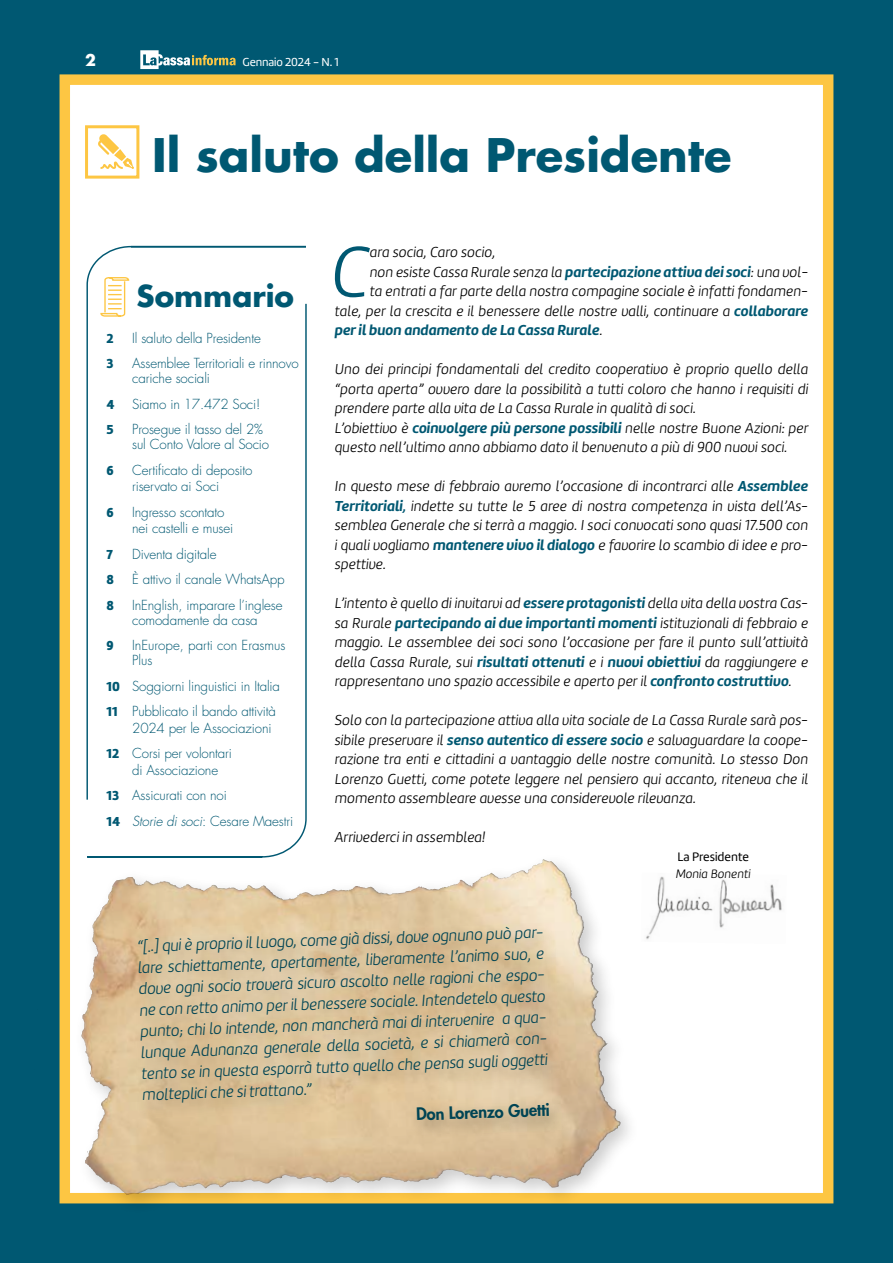
<style>
.page{position:relative;width:893px;height:1263px;background:#fff}
.page>*{position:absolute;margin:0;border:0;box-sizing:border-box;transform-origin:0 0}
.t1{font:italic 300 73.35px "Marine";color:#005872}
.t2{font:700 45px "Futura Std";color:#005872}
.t3{font:700 29.4px "Futura Std";color:#005872}
.t4{font:700 18px "Futura PT";color:#fff}
.t5{font:italic 300 16.65px/21.1px "Marine";color:#004454;text-align:justify}
.t6{font:800 16.65px "Futura Std";color:#004454}
.t7{font:italic 300 15px/19.5px "Marine";color:#000;text-align:justify}
.t8{font:italic 700 15px "Marine";color:#005872}
.t9{font:300 13.5px/15px "Futura Std";letter-spacing:-.01em;color:#005872}
.t10{font:900 13.5px "Marine";color:#005872}
.t11{font:12.75px "Marine";color:#000}
.t12{font:italic 300 12.75px "Marine";color:#000}
.t13{font:12px "Marine";letter-spacing:-.01em;color:#fff}
.s1{font-family:"Marine";font-weight:900}
.s2{font-style:italic}
.s3{font-weight:700;color:#005872}
.s4{font-weight:300;color:#000}
</style>
<div class="page">
<div style="left:0;top:0;width:893px;height:78px;background:#005872"></div>
<div style="left:0;top:70px;width:893px;height:1193px;background:#005872"></div>
<div style="left:60px;top:74px;width:773px;height:1129px;background:#fff;border:10px solid #fdc643"></div>
<img style="left:646px;top:876px;width:136px;height:64px">
<div style="left:85px;top:125px;width:54px;height:54px;border:3px solid #fdc643"></div>
<svg style="left:98px;top:134px;width:36px;height:35px"></svg>
<svg style="left:140px;top:50px;width:96px;height:19px"></svg>
<svg style="left:86px;top:245px;width:221px;height:607px"></svg>
<svg style="left:100px;top:276px;width:30px;height:41px"></svg>
<div style="left:73px;top:852px;width:568px;height:364px;background:#000;opacity:.34"></div>
<img style="left:450px;top:859px;width:93px;height:27px">
<div style="left:131px;top:921px;width:437px;height:219px;background:#000;opacity:.34"></div>
<p class="t4" style="left:85px;top:49px;width:12px">2</p>
<p class="t13" style="left:243px;top:54px;width:98px">Gennaio 2024 - N. 1</p>
<h2 class="t2" style="left:152px;top:125px;width:581px">Il saluto della Presidente</h2>
<h3 class="t3" style="left:137px;top:277px;width:159px">Sommario</h3>
<p class="t10" style="left:107px;top:329px;width:9px">2</p>
<p class="t9" style="left:132px;top:331px;width:130px">Il saluto della Presidente</p>
<p class="t10" style="left:107px;top:355px;width:9px">3</p>
<p class="t9" style="left:132px;top:356px;width:168px">Assemblee Territoriali e rinnovo cariche sociali</p>
<p class="t10" style="left:107px;top:395px;width:10px">4</p>
<p class="t9" style="left:132px;top:397px;width:130px">Siamo in 17.472 Soci!</p>
<p class="t10" style="left:107px;top:421px;width:9px">5</p>
<p class="t9" style="left:132px;top:422px;width:139px">Prosegue il tasso del 2% sul Conto Valore al Socio</p>
<p class="t10" style="left:107px;top:461px;width:9px">6</p>
<p class="t9" style="left:132px;top:462px;width:122px;line-height:16.5px">Certificato di deposito riservato ai Soci</p>
<p class="t10" style="left:107px;top:503px;width:9px">6</p>
<p class="t9" style="left:132px;top:504px;width:103px;line-height:16.5px">Ingresso scontato nei castelli e musei</p>
<p class="t10" style="left:107px;top:545px;width:8px">7</p>
<p class="t9" style="left:132px;top:547px;width:86px">Diventa digitale</p>
<p class="t10" style="left:107px;top:571px;width:9px">8</p>
<p class="t9" style="left:132px;top:572px;width:154px">È attivo il canale WhatsApp</p>
<p class="t10" style="left:107px;top:596px;width:9px">8</p>
<p class="t9" style="left:132px;top:598px;width:152px">InEnglish, imparare l’inglese comodamente da casa</p>
<p class="t10" style="left:107px;top:637px;width:9px">9</p>
<p class="t9" style="left:132px;top:638px;width:155px">InEurope, parti con Erasmus<br>Plus</p>
<p class="t9" style="left:107px;top:674px;width:175px;line-height:25.5px"><span class="s1">10</span> Soggiorni linguistici in Italia<br><span class="s1">11</span> Pubblicato il bando attività</p>
<p class="t9" style="left:107px;top:716px;width:166px;line-height:25.5px;text-indent:26px">2024 per le Associazioni<br><span class="s1">12</span> Corsi per volontari</p>
<p class="t9" style="left:107px;top:758px;width:188px;line-height:25.5px;text-indent:26px">di Associazione<br><span class="s1">13</span> Assicurati con noi<br><span class="s1">14</span> <span class="s2">Storie di soci</span>: Cesare Maestri</p>
<h1 class="t1" style="left:331px;top:227px;width:40px">C</h1>
<p class="t7" style="left:370px;top:242px;width:127px">ara socia, Caro socio,</p>
<p class="t7" style="left:370px;top:262px;width:440px">non esiste Cassa Rurale senza la <span class="s3">partecipazione attiva dei soci</span>: una vol-</p>
<p class="t7" style="left:370px;top:281px;width:440px">ta entrati a far parte della nostra compagine sociale è infatti fondamen-</p>
<p class="t7" style="left:335px;top:301px;width:475px">tale, per la crescita e il benessere delle nostre valli, continuare a <span class="s3">collaborare</span></p>
<p class="t8" style="left:335px;top:320px;width:269px">per il buon andamento de La Cassa Rurale<span class="s4">.</span></p>
<p class="t7" style="left:335px;top:359px;width:475px;text-align:left">Uno dei principi fondamentali del credito cooperativo è proprio quello della “porta aperta” ovvero dare la possibilità a tutti coloro che hanno i requisiti di prendere parte alla vita de La Cassa Rurale in qualità di soci.<br>L’obiettivo è <span class="s3">coinvolgere più persone possibili</span> nelle nostre Buone Azioni: per questo nell’ultimo anno abbiamo dato il benvenuto a più di 900 nuovi soci.</p>
<p class="t7" style="left:335px;top:476px;width:475px">In questo mese di febbraio avremo l’occasione di incontrarci alle <span class="s3">Assemblee Territoriali,</span> indette su tutte le 5 aree di nostra competenza in vista dell’As&shy;semblea Generale che si terrà a maggio. I soci convocati sono quasi 17.500 con i quali vogliamo <span class="s3">mantenere vivo il dialogo</span> e favorire lo scambio di idee e pro&shy;spettive.</p>
<p class="t7" style="left:335px;top:593px;width:475px">L’intento è quello di invitarvi ad <span class="s3">essere protagonisti</span> della vita della vostra Cas&shy;sa Rurale <span class="s3">partecipando ai due importanti momenti</span> istituzionali di febbraio e maggio. Le assemblee dei soci sono l’occasione per fare il punto sull’attività della Cassa Rurale, sui <span class="s3">risultati ottenuti</span> e i <span class="s3">nuovi obiettivi</span> da raggiungere e rappresentano uno spazio accessibile e aperto per il <span class="s3">confronto costruttivo</span>.</p>
<p class="t7" style="left:335px;top:710px;width:475px">Solo con la partecipazione attiva alla vita sociale de La Cassa Rurale sarà pos&shy;sibile preservare il <span class="s3">senso autentico di essere socio</span> e salvaguardare la coope&shy;razione tra enti e cittadini a vantaggio delle nostre comunità. Lo stesso Don Lorenzo Guetti, come potete leggere nel pensiero qui accanto, riteneva che il momento assembleare avesse una considerevole rilevanza.</p>
<p class="t7" style="left:335px;top:827px;width:152px">Arrivederci in assemblea!</p>
<p class="t11" style="left:677px;top:849px;width:73px">La Presidente</p>
<p class="t12" style="left:676px;top:866px;width:77px">Monia Bonenti</p>
<p class="t5" style="left:137px;top:936px;width:409px;rotate:-2deg">“[..] qui è proprio il luogo, come già dissi, dove ognuno può par&shy;lare schiettamente, apertamente, liberamente l’animo suo, e dove ogni socio troverà sicuro ascolto nelle ragioni che espo&shy;ne con retto animo per il benessere sociale. Intendetelo questo punto; chi lo intende, non mancherà mai di intervenire a qua&shy;lunque Adunanza generale della società, e si chiamerà con&shy;tento se in questa esporrà tutto quello che pensa sugli oggetti molteplici che si trattano.”</p>
<p class="t6" style="left:416px;top:1104px;width:135px;rotate:-2deg">Don Lorenzo Guetti</p>
</div>
